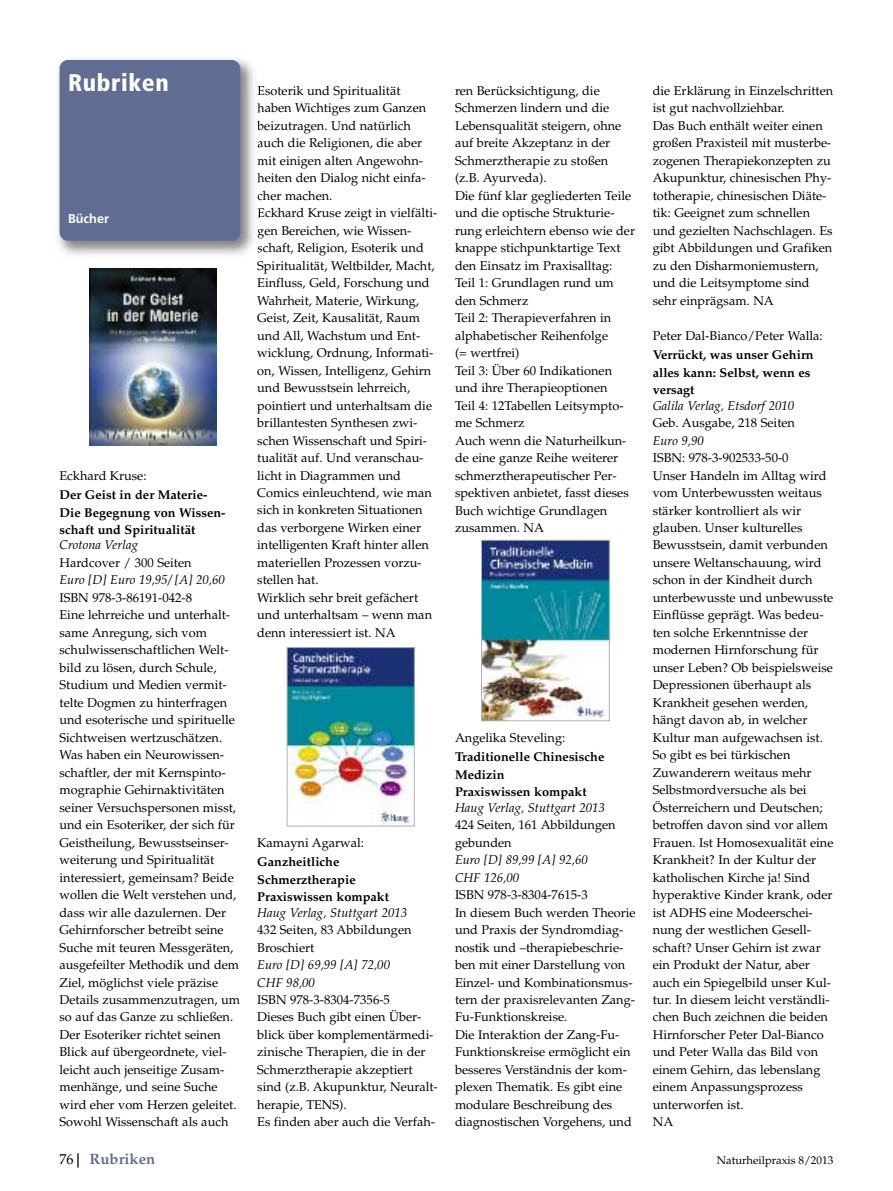
<style>
.page{position:relative;width:893px;height:1191px;background:#fff}
.page>*{position:absolute;margin:0;border:0;box-sizing:border-box;transform-origin:0 0}
.t1{font:900 condensed 24px "Frutiger LT Pro";letter-spacing:.025em;color:#fff}
.t2{font:700 15px "Palatino LT Std";color:#616c93}
.t3{font:12.75px/17.4px "Palatino LT Std";color:#000}
.t4{font:700 12.75px/17.5px "Palatino LT Std";color:#000}
.t5{font:italic 12.75px/17.5px "Palatino LT Std";color:#000}
.t6{font:700 12.75px "Frutiger LT Pro";color:#fff}
.t7{font:11.25px "Palatino LT Std";color:#000}
.s1{font-weight:400;font-size:14.25px;color:#000}
.s2{font-size:14.25px;color:#000}
</style>
<div class="page">
<img style="left:58px;top:59px;width:202px;height:196px">
<svg style="left:258px;top:86px;width:2px;height:9px"></svg>
<svg style="left:257px;top:103px;width:3px;height:10px"></svg>
<svg style="left:257px;top:121px;width:3px;height:9px"></svg>
<svg style="left:258px;top:139px;width:2px;height:9px"></svg>
<svg style="left:257px;top:157px;width:3px;height:8px"></svg>
<svg style="left:257px;top:173px;width:3px;height:10px"></svg>
<svg style="left:258px;top:191px;width:2px;height:9px"></svg>
<svg style="left:258px;top:208px;width:2px;height:9px"></svg>
<svg style="left:258px;top:227px;width:2px;height:11px"></svg>
<svg style="left:258px;top:244px;width:2px;height:10px"></svg>
<div style="left:60px;top:60px;width:180px;height:181px;background:#616c93;border-radius:9px"></div>
<img style="left:89px;top:268px;width:128px;height:178px">
<img style="left:289px;top:649px;width:123px;height:175px">
<div style="left:287px;top:647px;width:127px;height:179px;border:1px solid #b3b3b3"></div>
<img style="left:483px;top:542px;width:124px;height:177px">
<div style="left:481px;top:540px;width:128px;height:181px;border:1px solid #b3b3b3"></div>
<h1 class="t1" style="left:68px;top:74px;width:102px">Rubriken</h1>
<p class="t6" style="left:68px;top:214px;width:43px">Bücher</p>
<p class="t3" style="left:60px;top:468px;width:89px">Eckhard Kruse:</p>
<p class="t4" style="left:60px;top:487px;width:167px">Der Geist in der Materie-<br>Die Begegnung von Wissen&shy;schaft und Spiritualität</p>
<p class="t5" style="left:60px;top:538px;width:80px">Crotona Verlag</p>
<p class="t3" style="left:60px;top:555px;width:134px">Hardcover / 300 Seiten</p>
<p class="t5" style="left:60px;top:573px;width:167px">Euro [D] Euro 19,95/ [A] 20,60</p>
<p class="t3" style="left:60px;top:590px;width:182px">ISBN 978-3-86191-042-8<br>Eine lehrreiche und unterhalt&shy;same Anregung, sich vom schulwissenschaftlichen Welt&shy;bild zu lösen, durch Schule,<br>Studium und Medien vermit&shy;telte Dogmen zu hinterfragen und esoterische und spirituelle<br>Sichtweisen wertzuschätzen.<br>Was haben ein Neurowissen&shy;schaftler, der mit Kernspinto&shy;mographie Gehirnaktivitäten seiner Versuchspersonen misst, und ein Esoteriker, der sich für<br>Geistheilung, Bewusstseinser&shy;weiterung und Spiritualität interessiert, gemeinsam? Beide wollen die Welt verstehen und, dass wir alle dazulernen. Der<br>Gehirnforscher betreibt seine<br>Suche mit teuren Messgeräten, ausgefeilter Methodik und dem<br>Ziel, möglichst viele präzise<br>Details zusammenzutragen, um so auf das Ganze zu schließen.<br>Der Esoteriker richtet seinen<br>Blick auf übergeordnete, viel&shy;leicht auch jenseitige Zusam&shy;menhänge, und seine Suche wird eher vom Herzen geleitet.<br>Sowohl Wissenschaft als auch</p>
<p class="t3" style="left:257px;top:83px;width:182px">Esoterik und Spiritualität haben Wichtiges zum Ganzen beizutragen. Und natürlich auch die Religionen, die aber mit einigen alten Angewohn&shy;heiten den Dialog nicht einfa&shy;cher machen.<br>Eckhard Kruse zeigt in vielfälti&shy;gen Bereichen, wie Wissen&shy;schaft, Religion, Esoterik und<br>Spiritualität, Weltbilder, Macht,<br>Einfluss, Geld, Forschung und<br>Wahrheit, Materie, Wirkung,<br>Geist, Zeit, Kausalität, Raum und All, Wachstum und Ent&shy;wicklung, Ordnung, Informati&shy;on, Wissen, Intelligenz, Gehirn und Bewusstsein lehrreich, pointiert und unterhaltsam die brillantesten Synthesen zwi&shy;schen Wissenschaft und Spiri&shy;tualität auf. Und veranschau&shy;licht in Diagrammen und<br>Comics einleuchtend, wie man sich in konkreten Situationen das verborgene Wirken einer intelligenten Kraft hinter allen materiellen Prozessen vorzu&shy;stellen hat.<br>Wirklich sehr breit gefächert und unterhaltsam – wenn man denn interessiert ist. NA</p>
<p class="t3" style="left:257px;top:835px;width:108px">Kamayni Agarwal:</p>
<p class="t4" style="left:257px;top:854px;width:133px">Ganzheitliche<br>Schmerztherapie<br>Praxiswissen kompakt</p>
<p class="t5" style="left:257px;top:905px;width:151px">Haug Verlag, Stuttgart 2013</p>
<p class="t3" style="left:257px;top:922px;width:156px">432 Seiten, 83 Abbildungen<br>Broschiert</p>
<p class="t5" style="left:257px;top:957px;width:134px">Euro [D] 69,99 [A] 72,00<br>CHF 98,00</p>
<p class="t3" style="left:257px;top:992px;width:182px">ISBN 978-3-8304-7356-5<br>Dieses Buch gibt einen Über&shy;blick über komplementärmedi&shy;zinische Therapien, die in der<br>Schmerztherapie akzeptiert sind (z.B. Akupunktur, Neuralt&shy;herapie, TENS).<br>Es finden aber auch die Verfah-</p>
<p class="t3" style="left:455px;top:83px;width:182px">ren Berücksichtigung, die<br>Schmerzen lindern und die<br>Lebensqualität steigern, ohne auf breite Akzeptanz in der<br>Schmerztherapie zu stoßen (z.B. Ayurveda).<br>Die fünf klar gegliederten Teile und die optische Strukturie&shy;rung erleichtern ebenso wie der knappe stichpunktartige Text den Einsatz im Praxisalltag:<br>Teil 1: Grundlagen rund um den Schmerz<br>Teil 2: Therapieverfahren in alphabetischer Reihenfolge<br>(= wertfrei)<br>Teil 3: Über 60 Indikationen und ihre Therapieoptionen<br>Teil 4: 12Tabellen Leitsympto&shy;me Schmerz<br>Auch wenn die Naturheilkun&shy;de eine ganze Reihe weiterer schmerztherapeutischer Per&shy;spektiven anbietet, fasst dieses<br>Buch wichtige Grundlagen zusammen. NA</p>
<p class="t3" style="left:455px;top:730px;width:112px">Angelika Steveling:</p>
<p class="t4" style="left:455px;top:750px;width:151px">Traditionelle Chinesische<br>Medizin<br>Praxiswissen kompakt</p>
<p class="t5" style="left:455px;top:800px;width:151px">Haug Verlag, Stuttgart 2013</p>
<p class="t3" style="left:455px;top:817px;width:162px">424 Seiten, 161 Abbildungen gebunden</p>
<p class="t5" style="left:455px;top:852px;width:134px">Euro [D] 89,99 [A] 92,60<br>CHF 126,00</p>
<p class="t3" style="left:455px;top:887px;width:182px">ISBN 978-3-8304-7615-3<br>In diesem Buch werden Theorie und Praxis der Syndromdiag&shy;nostik und –therapiebeschrie&shy;ben mit einer Darstellung von<br>Einzel- und Kombinationsmus&shy;tern der praxisrelevanten Zang-<br>Fu-Funktionskreise.<br>Die Interaktion der Zang-Fu-<br>Funktionskreise ermöglicht ein besseres Verständnis der kom&shy;plexen Thematik. Es gibt eine modulare Beschreibung des diagnostischen Vorgehens, und</p>
<p class="t3" style="left:653px;top:83px;width:182px">die Erklärung in Einzelschritten ist gut nachvollziehbar.<br>Das Buch enthält weiter einen großen Praxisteil mit musterbe&shy;zogenen Therapiekonzepten zu<br>Akupunktur, chinesischen Phy&shy;totherapie, chinesischen Diäte&shy;tik: Geeignet zum schnellen und gezielten Nachschlagen. Es gibt Abbildungen und Grafiken zu den Disharmoniemustern, und die Leitsymptome sind sehr einprägsam. NA</p>
<p class="t3" style="left:653px;top:328px;width:172px">Peter Dal-Bianco/Peter Walla:</p>
<p class="t4" style="left:653px;top:348px;width:163px">Verrückt, was unser Gehirn alles kann: Selbst, wenn es versagt</p>
<p class="t5" style="left:653px;top:398px;width:143px">Galila Verlag, Etsdorf 2010</p>
<p class="t3" style="left:653px;top:415px;width:144px">Geb. Ausgabe, 218 Seiten</p>
<p class="t5" style="left:653px;top:433px;width:53px">Euro 9,90</p>
<p class="t3" style="left:653px;top:450px;width:182px">ISBN: 978-3-902533-50-0<br>Unser Handeln im Alltag wird vom Unterbewussten weitaus stärker kontrolliert als wir glauben. Unser kulturelles<br>Bewusstsein, damit verbunden unsere Weltanschauung, wird schon in der Kindheit durch unterbewusste und unbewusste<br>Einflüsse geprägt. Was bedeu&shy;ten solche Erkenntnisse der modernen Hirnforschung für unser Leben? Ob beispielsweise<br>Depressionen überhaupt als<br>Krankheit gesehen werden, hängt davon ab, in welcher<br>Kultur man aufgewachsen ist.<br>So gibt es bei türkischen<br>Zuwanderern weitaus mehr<br>Selbstmordversuche als bei<br>Österreichern und Deutschen; betroffen davon sind vor allem<br>Frauen. Ist Homosexualität eine<br>Krankheit? In der Kultur der katholischen Kirche ja! Sind hyperaktive Kinder krank, oder ist ADHS eine Modeerschei&shy;nung der westlichen Gesell&shy;schaft? Unser Gehirn ist zwar ein Produkt der Natur, aber auch ein Spiegelbild unser Kul&shy;tur. In diesem leicht verständli&shy;chen Buch zeichnen die beiden<br>Hirnforscher Peter Dal-Bianco und Peter Walla das Bild von einem Gehirn, das lebenslang einem Anpassungsprozess unterworfen ist.<br>NA</p>
<p class="t2" style="left:60px;top:1152px;width:97px"><span class="s1">76</span><span class="s2">|</span> Rubriken</p>
<p class="t7" style="left:717px;top:1155px;width:118px">Naturheilpraxis 8/2013</p>
</div>
